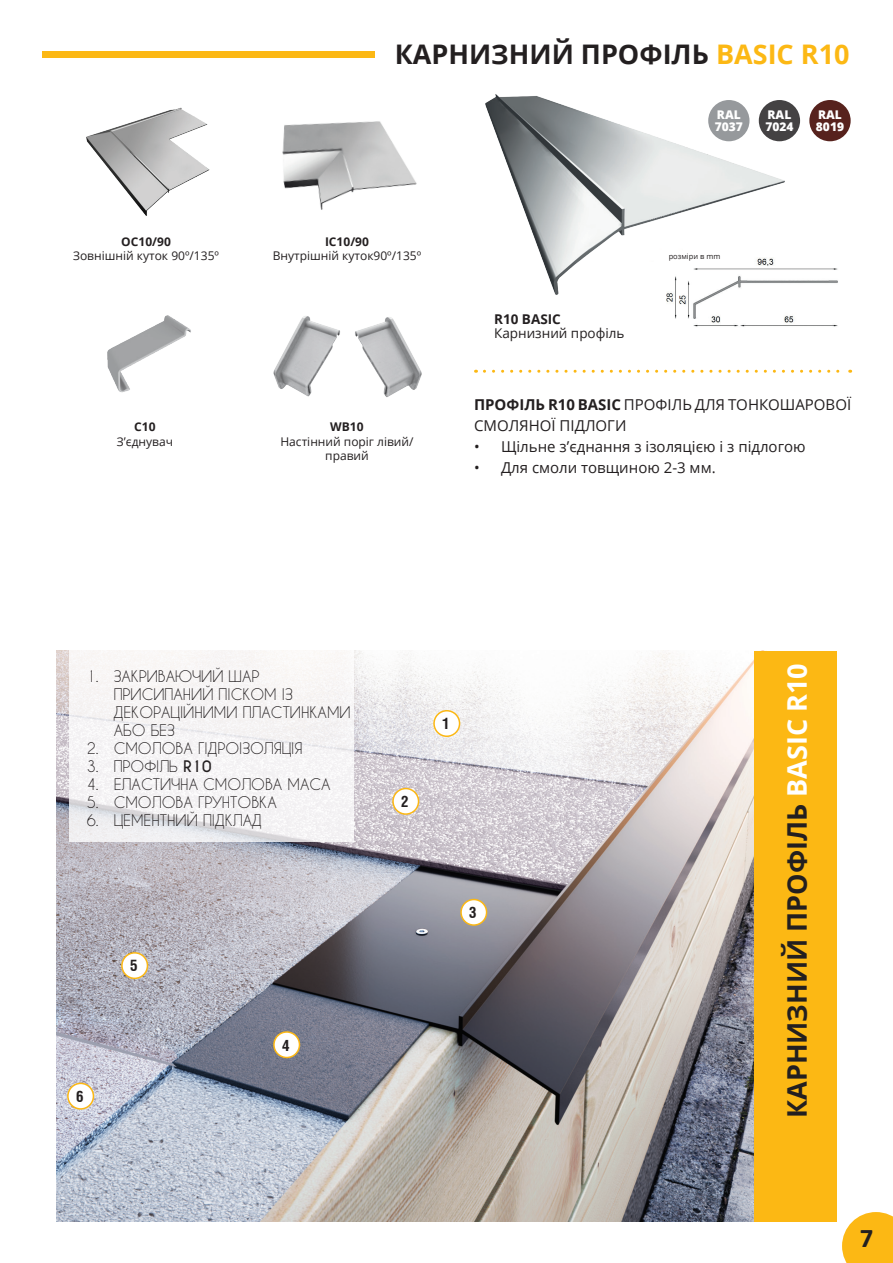
<style>
.page{position:relative;width:893px;height:1263px;background:#fff}
.page>*{position:absolute;margin:0;border:0;box-sizing:border-box;transform-origin:0 0}
.t1{font:700 27px "Open Sans";color:#231f20}
.t2{font:700 27px "Calibri";color:#231f20}
.t3{font:15px/18px "Caviar Dreams";color:#231f20}
.t4{font:15px/21px "Open Sans";color:#231f20}
.t5{font:700 condensed 15px "PL Switzerland";color:#231f20}
.t6{font:13.5px "Open Sans";color:#231f20}
.t7{font:700 13.5px "Open Sans";color:#231f20}
.t8{font:12px/14.4px "Open Sans";color:#231f20;text-align:center}
.t9{font:800 12px/12px "Open Sans";color:#fff}
.t10{font:7.5px "Open Sans";color:#231f20}
.s1{color:#fcb814}
.s2{font-weight:700}
.s3{color:#fff}
</style>
<div class="page">
<svg style="left:484px;top:370px;width:367px;height:3px"></svg>
<img style="left:86px;top:107px;width:124px;height:109px">
<img style="left:282px;top:121px;width:135px;height:89px">
<img style="left:56px;top:650px;width:709px;height:571px">
<img style="left:107px;top:315px;width:84px;height:78px">
<img style="left:273px;top:316px;width:67px;height:81px">
<img style="left:355px;top:317px;width:67px;height:80px">
<img style="left:675px;top:268px;width:163px;height:59px">
<img style="left:485px;top:94px;width:315px;height:210px">
<div style="left:708px;top:100px;width:41px;height:41px;background:#96999c;border-radius:50%"></div>
<div style="left:759px;top:100px;width:41px;height:41px;background:#444243;border-radius:50%"></div>
<div style="left:809px;top:100px;width:42px;height:41px;background:#57221d;border-radius:50%"></div>
<svg style="left:842px;top:1212px;width:51px;height:51px"></svg>
<div style="left:43px;top:52px;width:332px;height:6px;background:#fcb814"></div>
<div style="left:754px;top:651px;width:83px;height:570px;background:#fcb814"></div>
<div style="left:69px;top:644px;width:285px;height:198px;background:#f6f4f5"></div>
<div style="left:434px;top:711px;width:26px;height:25px;background:#fff;border-radius:50%"></div>
<div style="left:433px;top:710px;width:27px;height:27px;border:2px solid #fcb814;border-radius:50%"></div>
<div style="left:393px;top:788px;width:26px;height:26px;background:#fff;border-radius:50%"></div>
<div style="left:392px;top:788px;width:27px;height:27px;border:2px solid #fcb814;border-radius:50%"></div>
<div style="left:461px;top:899px;width:26px;height:26px;background:#fff;border-radius:50%"></div>
<div style="left:460px;top:899px;width:27px;height:27px;border:2px solid #fcb814;border-radius:50%"></div>
<div style="left:274px;top:1032px;width:25px;height:25px;background:#fff;border-radius:50%"></div>
<div style="left:273px;top:1031px;width:27px;height:27px;border:2px solid #fcb814;border-radius:50%"></div>
<div style="left:122px;top:953px;width:25px;height:25px;background:#fff;border-radius:50%"></div>
<div style="left:121px;top:952px;width:27px;height:27px;border:2px solid #fcb814;border-radius:50%"></div>
<div style="left:68px;top:1083px;width:25px;height:26px;background:#fff;border-radius:50%"></div>
<div style="left:67px;top:1083px;width:27px;height:27px;border:2px solid #fcb814;border-radius:50%"></div>
<div style="left:669px;top:253px;width:68px;height:9px;background:#fff"></div>
<p class="t1" style="left:395px;top:35px;width:456px">КАРНИЗНИЙ ПРОФІЛЬ <span class="s1">BASIC R10</span></p>
<p class="t8" style="left:73px;top:234px;width:147px"><span class="s2">OC10/90<br></span>Зовнішній куток 90º/135º</p>
<p class="t8" style="left:273px;top:234px;width:150px"><span class="s2">IC10/90<br></span>Внутрішній куток90º/135º</p>
<p class="t8" style="left:117px;top:419px;width:58px"><span class="s2">C10<br></span>З’єднувач</p>
<p class="t8" style="left:280px;top:419px;width:135px"><span class="s2">WB10<br></span>Настінний поріг лівий/ правий</p>
<p class="t9" style="left:715px;top:108px;width:30px">RAL<br>7037</p>
<p class="t9" style="left:765px;top:108px;width:30px">RAL<br>7024</p>
<p class="t9" style="left:816px;top:108px;width:30px">RAL<br>8019</p>
<p class="t7" style="left:494px;top:309px;width:68px">R10 BASIC</p>
<p class="t6" style="left:494px;top:324px;width:132px">Карнизний профіль</p>
<p class="t10" style="left:669px;top:251px;width:53px">розміри в mm</p>
<p class="t4" style="left:474px;top:393px;width:379px"><span class="s2">ПРОФІЛЬ R10 BASIC</span> ПРОФІЛЬ ДЛЯ ТОНКОШАРОВОЇ<br>СМОЛЯНОЇ ПІДЛОГИ</p>
<p class="t4" style="left:474px;top:435px;width:333px">• Щільне з’єднання з ізоляцією і з підлогою</p>
<p class="t4" style="left:474px;top:456px;width:243px">• Для смоли товщиною 2-3 мм.</p>
<p class="t3" style="left:114px;top:667px;width:238px;text-indent:-27px">1. ЗАКРИВАЮЧИЙ ШАР<br>ПРИСИПАНИЙ ПІСКОМ ІЗ<br>ДЕКОРАЦІЙНИМИ ПЛАСТИНКАМИ<br>АБО БЕЗ</p>
<p class="t3" style="left:87px;top:739px;width:217px">2. СМОЛОВА ГІДРОІЗОЛЯЦІЯ</p>
<p class="t3" style="left:87px;top:757px;width:126px">3. ПРОФІЛЬ <span class="s2">R10</span></p>
<p class="t3" style="left:87px;top:775px;width:245px">4. ЕЛАСТИЧНА СМОЛОВА МАСА</p>
<p class="t3" style="left:87px;top:793px;width:192px">5. СМОЛОВА ГРУНТОВКА</p>
<p class="t3" style="left:87px;top:811px;width:177px">6. ЦЕМЕНТНИЙ ПІДКЛАД</p>
<p class="t5" style="left:76px;top:1087px;width:9px">6</p>
<p class="t5" style="left:130px;top:957px;width:9px">5</p>
<p class="t5" style="left:282px;top:1036px;width:9px">4</p>
<p class="t5" style="left:401px;top:792px;width:9px">2</p>
<p class="t5" style="left:442px;top:715px;width:9px">1</p>
<p class="t5" style="left:469px;top:903px;width:9px">3</p>
<p class="t1" style="left:778px;top:1118px;width:456px;rotate:-90deg">КАРНИЗНИЙ ПРОФІЛЬ <span class="s3">BASIC R10</span></p>
<p class="t2" style="left:860px;top:1219px;width:15px">7</p>
</div>
